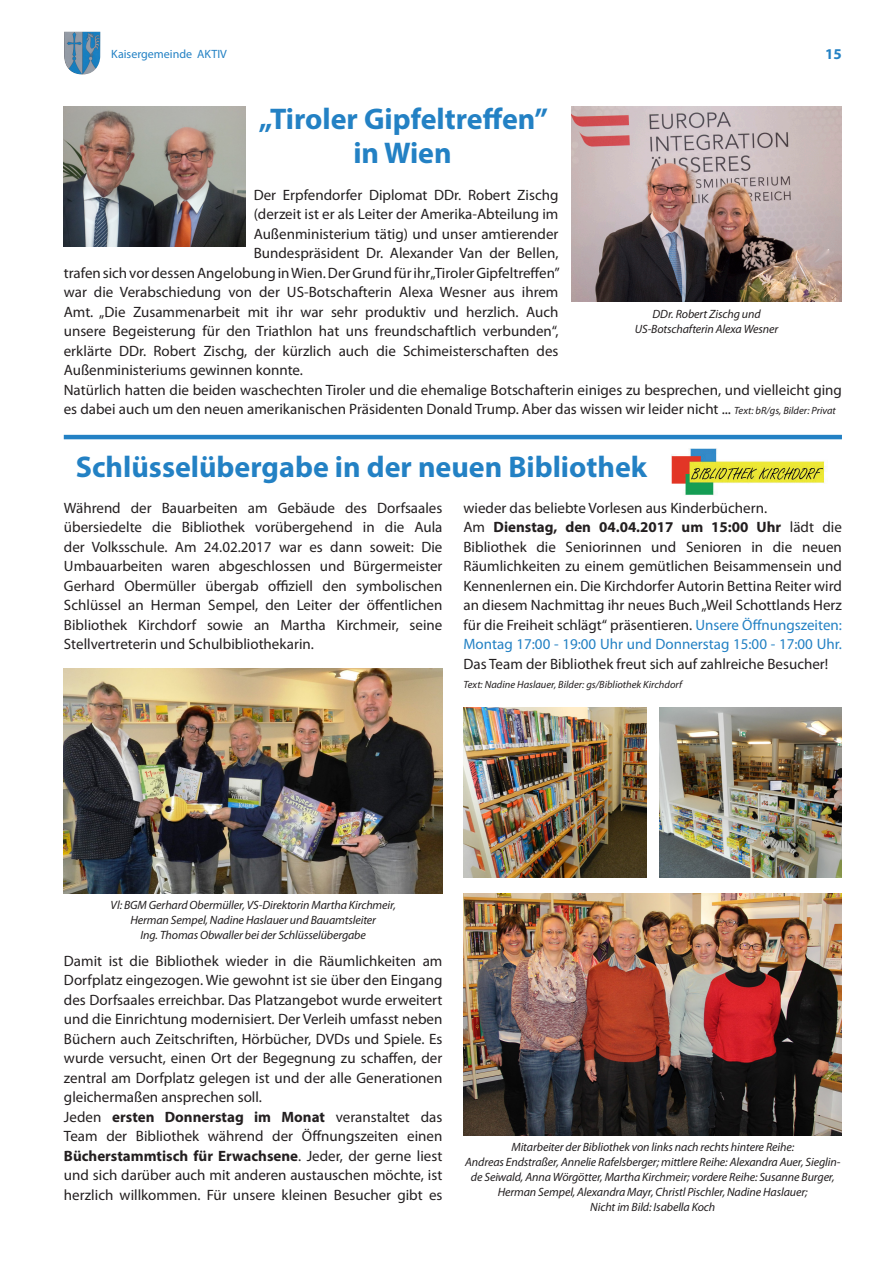
<style>
.page{position:relative;width:893px;height:1263px;background:#fff}
.page>*{position:absolute;margin:0;border:0;box-sizing:border-box;transform-origin:0 0}
.t1{font:700 30px/34.5px "Myriad Pro";color:#2381c4;text-align:center}
.t2{font:15px/19.5px "Myriad Pro";color:#231f20}
.t3{font:700 15px "Myriad Pro";color:#2381c4}
.t4{font:italic 12px/15px "Myriad Pro";letter-spacing:-.01em;color:#231f20;text-align:center}
.t5{font:12px "Myriad Pro";color:#2381c4}
.t6{font:italic 10.5px "Myriad Pro";color:#231f20}
.s1{font-style:italic;font-size:10.5px}
.s2{font-weight:700}
.s3{color:#2381c4}
</style>
<div class="page">
<img style="left:64px;top:32px;width:36px;height:43px">
<img style="left:64px;top:669px;width:378px;height:224px">
<img style="left:659px;top:708px;width:183px;height:170px">
<img style="left:463px;top:708px;width:183px;height:170px">
<img style="left:571px;top:106px;width:271px;height:196px">
<img style="left:64px;top:106px;width:181px;height:141px">
<hr style="left:64px;top:435px;width:778px;height:4px;background:#2381c4">
<img style="left:463px;top:893px;width:379px;height:242px">
<img style="left:672px;top:449px;width:153px;height:46px">
<p class="t5" style="left:111px;top:46px;width:117px">Kaisergemeinde AKTIV</p>
<p class="t3" style="left:825px;top:44px;width:18px">15</p>
<h1 class="t1" style="left:259px;top:100px;width:291px">„Tiroler Gipfeltreffen” in Wien</h1>
<p class="t2" style="left:254px;top:185px;width:306px">Der Erpfendorfer Diplomat DDr. Robert Zischg</p>
<p class="t2" style="left:254px;top:204px;width:306px">(derzeit ist er als Leiter der Amerika-Abteilung im</p>
<p class="t2" style="left:254px;top:224px;width:306px">Außenministerium tätig) und unser amtierender</p>
<p class="t2" style="left:254px;top:243px;width:306px">Bundespräsident Dr. Alexander Van der Bellen,</p>
<p class="t2" style="left:64px;top:263px;width:497px">trafen sich vor dessen Angelobung in Wien. Der Grund für ihr „Tiroler Gipfeltreffen”</p>
<p class="t2" style="left:64px;top:282px;width:496px">war die Verabschiedung von der US-Botschafterin Alexa Wesner aus ihrem</p>
<p class="t2" style="left:64px;top:302px;width:496px">Amt. „Die Zusammenarbeit mit ihr war sehr produktiv und herzlich. Auch</p>
<p class="t2" style="left:64px;top:321px;width:496px">unsere Begeisterung für den Triathlon hat uns freundschaftlich verbunden“,</p>
<p class="t2" style="left:64px;top:341px;width:496px">erklärte DDr. Robert Zischg, der kürzlich auch die Schimeisterschaften des</p>
<p class="t2" style="left:64px;top:360px;width:241px">Außenministeriums gewinnen konnte.</p>
<p class="t2" style="left:64px;top:380px;width:780px">Natürlich hatten die beiden waschechten Tiroler und die ehemalige Botschafterin einiges zu besprechen, und vielleicht ging</p>
<p class="t2" style="left:64px;top:399px;width:773px">es dabei auch um den neuen amerikanischen Präsidenten Donald Trump. Aber das wissen wir leider nicht ... <span class="s1">Text: bR/gs, Bilder: Privat</span></p>
<h1 class="t1" style="left:76px;top:449px;width:573px">Schlüsselübergabe in der neuen Bibliothek</h1>
<p class="t4" style="left:635px;top:306px;width:145px">DDr. Robert Zischg und<br>US-Botschafterin Alexa Wesner</p>
<p class="t2" style="left:64px;top:498px;width:380px;text-align:justify">Während der Bauarbeiten am Gebäude des Dorfsaales übersiedelte die Bibliothek vorübergehend in die Aula der Volksschule. Am 24.02.2017 war es dann soweit: Die Umbauarbeiten waren abgeschlossen und Bürgermeister Gerhard Obermüller übergab offiziell den symbolischen Schlüssel an Herman Sempel, den Leiter der öffentlichen Bibliothek Kirchdorf sowie an Martha Kirchmeir, seine Stellvertreterin und Schulbibliothekarin.</p>
<p class="t2" style="left:463px;top:498px;width:380px">wieder das beliebte Vorlesen aus Kinderbüchern.<br>Am <span class="s2">Dienstag, den 04.04.2017 um 15:00 Uhr</span> lädt die Bibliothek die Seniorinnen und Senioren in die neuen Räumlichkeiten zu einem gemütlichen Beisammensein und Kennenlernen ein. Die Kirchdorfer Autorin Bettina Reiter wird an diesem Nachmittag ihr neues Buch „Weil Schottlands Herz für die Freiheit schlägt“ präsentieren. <span class="s3">Unsere Öffnungszeiten:<br>Montag 17:00 - 19:00 Uhr und Donnerstag 15:00 - 17:00 Uhr.</span></p>
<p class="t2" style="left:463px;top:654px;width:366px">Das Team der Bibliothek freut sich auf zahlreiche Besucher!</p>
<p class="t6" style="left:463px;top:678px;width:220px">Text: Nadine Haslauer, Bilder: gs/Bibliothek Kirchdorf</p>
<p class="t4" style="left:111px;top:897px;width:287px">Vl: BGM Gerhard Obermüller, VS-Direktorin Martha Kirchmeir,<br>Herman Sempel, Nadine Haslauer und Bauamtsleiter<br>Ing. Thomas Obwaller bei der Schlüsselübergabe</p>
<p class="t2" style="left:64px;top:951px;width:380px">Damit ist die Bibliothek wieder in die Räumlichkeiten am Dorfplatz eingezogen. Wie gewohnt ist sie über den Eingang des Dorfsaales erreichbar. Das Platzangebot wurde erweitert und die Einrichtung modernisiert. Der Verleih umfasst neben Büchern auch Zeitschriften, Hörbücher, DVDs und Spiele. Es wurde versucht, einen Ort der Begegnung zu schaffen, der zentral am Dorfplatz gelegen ist und der alle Generationen gleichermaßen ansprechen soll.<br>Jeden <span class="s2">ersten Donnerstag im Monat</span> veranstaltet das Team der Bibliothek während der Öffnungszeiten einen <span class="s2">Bücherstammtisch für Erwachsene</span>. Jeder, der gerne liest und sich darüber auch mit anderen austauschen möchte, ist herzlich willkommen. Für unsere kleinen Besucher gibt es</p>
<p class="t4" style="left:465px;top:1139px;width:377px">Mitarbeiter der Bibliothek von links nach rechts hintere Reihe:<br>Andreas Endstraßer, Annelie Rafelsberger; mittlere Reihe: Alexandra Auer, Sieglin&shy;de Seiwald, Anna Wörgötter, Martha Kirchmeir; vordere Reihe: Susanne Burger, Herman Sempel, Alexandra Mayr, Christl Pischler, Nadine Haslauer;<br>Nicht im Bild: Isabella Koch</p>
</div>
